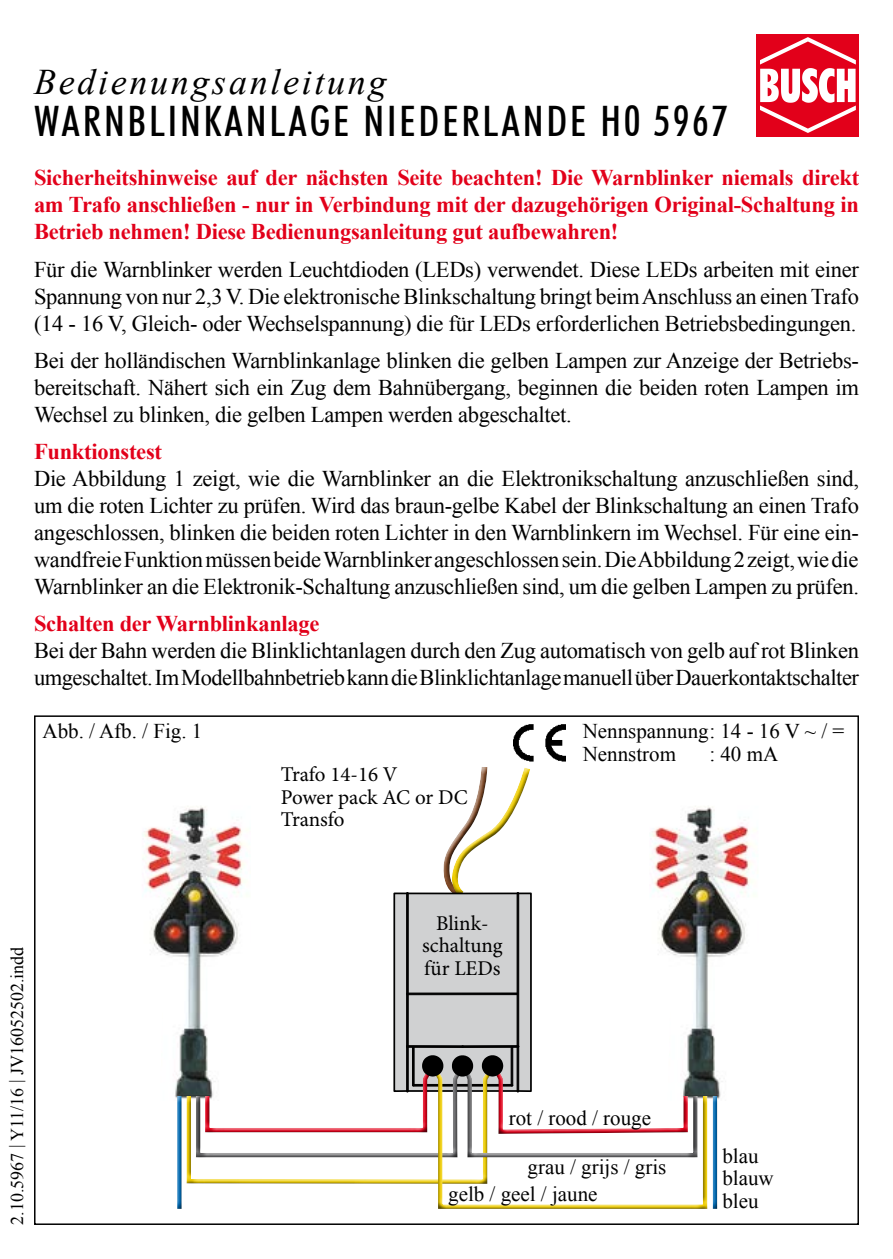
<style>
.page{position:relative;width:893px;height:1259px;background:#fff}
.page>*{position:absolute;margin:0;border:0;box-sizing:border-box;transform-origin:0 0}
.t1{font:500 condensed 42px "Futura BT";letter-spacing:.07em;color:#000}
.t2{font:italic 36px "Times New Roman";letter-spacing:.075em;color:#000}
.t3{font:22.5px/27px "Times New Roman";letter-spacing:-.015em;color:#000;text-align:justify}
.t4{font:700 22.5px/27px "Times New Roman";letter-spacing:-.01em;color:#e2001a;text-align:justify}
.t5{font:21px/22.5px "Times New Roman";color:#000}
.t6{font:21px/22.5px "Minion Pro";letter-spacing:-.005em;color:#000}
.t7{font:18px "Times New Roman";color:#000}
</style>
<div class="page">
<img style="left:710px;top:807px;width:41px;height:289px">
<img style="left:144px;top:813px;width:40px;height:279px">
<img style="left:514px;top:724px;width:51px;height:25px">
<svg style="left:184px;top:749px;width:526px;height:460px"></svg>
<div style="left:172px;top:1092px;width:12px;height:117px;background:#fff;opacity:.75"></div>
<div style="left:172px;top:1095px;width:12px;height:114px;background:#000;opacity:.65"></div>
<div style="left:708px;top:1092px;width:12px;height:117px;background:#fff;opacity:.75"></div>
<div style="left:708px;top:1095px;width:12px;height:114px;background:#000;opacity:.65"></div>
<div style="left:757px;top:34px;width:102px;height:102px;background:#e2001a"></div>
<svg style="left:760px;top:37px;width:96px;height:96px"></svg>
<h2 class="t2" style="left:34px;top:57px;width:354px">Bedienungsanleitung</h2>
<h1 class="t1" style="left:34px;top:96px;width:695px">WARNBLINKANLAGE NIEDERLANDE H0 5967</h1>
<p class="t4" style="left:34px;top:164px;width:827px">Sicherheitshinweise auf der nächsten Seite beachten! Die Warnblinker niemals direkt am Trafo anschließen - nur in Verbindung mit der dazugehörigen Original-Schaltung in Betrieb nehmen! Diese Bedienungsanleitung gut aufbewahren!</p>
<p class="t3" style="left:34px;top:255px;width:826px">Für die Warnblinker werden Leuchtdioden (LEDs) verwendet. Diese LEDs arbeiten mit einer Spannung von nur 2,3 V. Die elektronische Blinkschaltung bringt beim Anschluss an einen Trafo (14 ‑ 16 V, Gleich- oder Wechselspannung) die für LEDs erforderlichen Betriebsbedingungen.</p>
<p class="t3" style="left:34px;top:346px;width:826px">Bei der holländischen Warnblinkanlage blinken die gelben Lampen zur Anzeige der Betriebs&shy;bereitschaft. Nähert sich ein Zug dem Bahnübergang, beginnen die beiden roten Lampen im Wechsel zu blinken, die gelben Lampen werden abgeschaltet.</p>
<p class="t4" style="left:34px;top:437px;width:129px">Funktionstest</p>
<p class="t3" style="left:34px;top:465px;width:826px">Die Abbildung 1 zeigt, wie die Warnblinker an die Elektronikschaltung anzuschließen sind, um die roten Lichter zu prüfen. Wird das braun-gelbe Kabel der Blinkschaltung an einen Trafo angeschlossen, blinken die beiden roten Lichter in den Warnblinkern im Wechsel. Für eine ein&shy;wandfreie Funktion müssen beide Warnblinker angeschlossen sein. Die Abbildung 2 zeigt, wie die Warnblinker an die Elektronik-Schaltung anzuschließen sind, um die gelben Lampen zu prüfen.</p>
<p class="t4" style="left:34px;top:610px;width:287px">Schalten der Warnblinkanlage</p>
<p class="t3" style="left:34px;top:637px;width:826px">Bei der Bahn werden die Blinklichtanlagen durch den Zug automatisch von gelb auf rot Blinken umgeschaltet. Im Modellbahnbetrieb kann die Blinklichtanlage manuell über Dauerkontaktschalter</p>
<p class="t5" style="left:43px;top:720px;width:161px">Abb. / Afb. / Fig. 1</p>
<p class="t5" style="left:583px;top:720px;width:263px">Nennspannung: 14 - 16 V ~ / =<br>Nennstrom</p>
<p class="t5" style="left:709px;top:742px;width:70px">: 40 mA</p>
<p class="t7" style="left:5px;top:1225px;width:280px;rotate:-90deg">2.10.5967 | Y11/16 | JV16052502.indd</p>
<p class="t6" style="left:281px;top:763px;width:188px">Trafo 14-16 V<br>Power pack AC or DC<br>Transfo</p>
<p class="t6" style="left:422px;top:911px;width:82px;text-align:center">Blink&shy;schaltung für LEDs</p>
<p class="t5" style="left:509px;top:1106px;width:144px">rot / rood / rouge</p>
<p class="t5" style="left:527px;top:1155px;width:140px">grau / grijs / gris</p>
<p class="t5" style="left:448px;top:1182px;width:151px">gelb / geel / jaune</p>
<p class="t5" style="left:722px;top:1144px;width:53px">blau blauw bleu</p>
</div>
